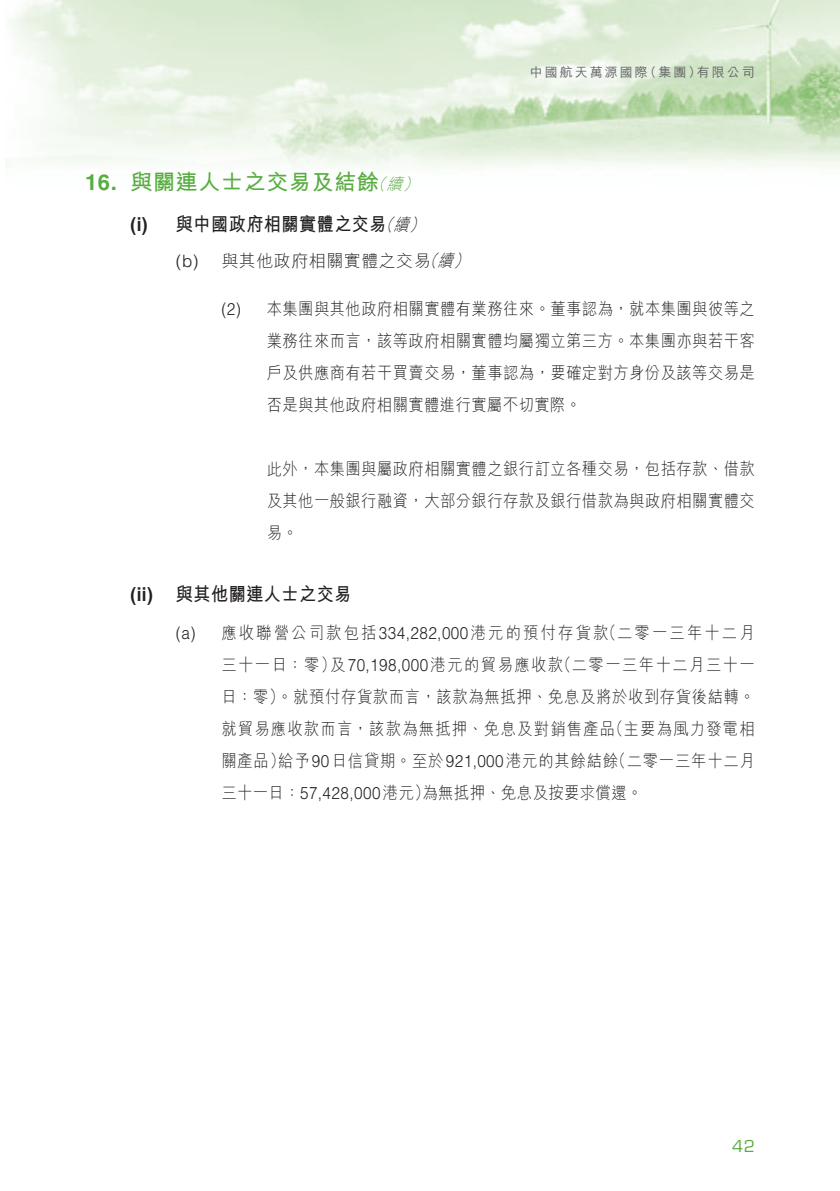
<style>
.page{position:relative;width:840px;height:1191px;background:#fff}
.page>*{position:absolute;margin:0;border:0;box-sizing:border-box;transform-origin:0 0}
._3__標題{font:700 22px "M Hei HK";letter-spacing:.03em;color:#58ad40}
._3__標題-2{font:700 22px "Helvetica LT Std";color:#58ad40}
._4__副標題{font:700 19px "M Hei HK";letter-spacing:.03em;color:#231f20;scale:.9 1}
._4__副標題-2{font:700 19px "Helvetica LT Std";color:#231f20;scale:.9 1}
._1__內文{font:300 17px/32px "M Hei HK";letter-spacing:.03em;color:#231f20;text-align:justify;scale:.9 1}
._1__內文-2{font:300 17px/32px "M Hei HK";letter-spacing:.08em;color:#231f20;scale:.9 1}
._1__內文-3{font:300 17px "M Hei HK";letter-spacing:.095em;color:#231f20;scale:.9 1}
._1__內文-4{font:300 17px "M Hei HK";letter-spacing:.14em;color:#231f20;scale:.9 1}
._1__內文-5{font:300 17px "M Hei HK";letter-spacing:.055em;color:#231f20;scale:.9 1}
._1__內文-6{font:300 17px "Helvetica LT Std";letter-spacing:.03em;color:#231f20;scale:.9 1}
._5__副副標題{font:300 17px "M Hei HK";letter-spacing:.03em;color:#231f20}
._4__副標題-3{font:italic 300 17px "M Hei HK";color:#231f20;scale:.9 1}
._5__副副標題-2{font:300 17px "Helvetica LT Std";color:#231f20}
._5__副副標題-3{font:italic 300 17px "M Hei HK";color:#231f20;scale:.9 1}
._3__標題-3{font:italic 300 16px "M Hei HK";color:#58ad40}
.t1{font:16px "Eurostile LT Std";color:#58ad40}
.t2{font:500 13px "M Hei HK";letter-spacing:.155em;color:#636366}
.s1{font-style:italic}
.s2{font-family:"Helvetica LT Std"}
.s3{font-family:"M Hei HK"}
</style>
<div class="page">
<img style="left:6px;top:0;width:833px;height:167px">
<p class="t2" style="left:643px;top:63px;width:59px">（集團）</p>
<p class="t2" style="left:696px;top:63px;width:59px">有限公司</p>
<p class="t2" style="left:529px;top:63px;width:119px">中國航天萬源國際</p>
<p class="_3__標題-2" style="left:85px;top:169px;width:33px">16.</p>
<p class="_3__標題" style="left:130px;top:166px;width:250px">與關連人士之交易及結餘</p>
<p class="_3__標題-3" style="left:386px;top:176px;width:22px">續</p>
<p class="_3__標題-3" style="left:369px;top:176px;width:22px">（</p>
<p class="_3__標題-3" style="left:402px;top:176px;width:22px">(</p>
<p class="_4__副標題-2" style="left:130px;top:213px;width:21px">)i(</p>
<p class="_4__副標題" style="left:176px;top:210px;width:235px">與中國政府相關實體之交易</p>
<p class="_4__副標題-3" style="left:393px;top:216px;width:24px">續</p>
<p class="_4__副標題-3" style="left:377px;top:216px;width:24px">（</p>
<p class="_4__副標題-3" style="left:409px;top:216px;width:24px">(</p>
<p class="_5__副副標題-2" style="left:176px;top:250px;width:24px">b( )</p>
<p class="_5__副副標題" style="left:221px;top:252px;width:237px">與其他政府相關實體之交易<span class="s1">續</span></p>
<p class="_5__副副標題-3" style="left:421px;top:252px;width:24px">（</p>
<p class="_5__副副標題-3" style="left:453px;top:252px;width:24px">(</p>
<p class="_1__內文-6" style="left:221px;top:298px;width:23px">)2(</p>
<p class="_1__內文" style="left:266px;top:292px;width:543px">本集團與其他政府相關實體有業務往來。董事認為，就本集團與彼等之</p>
<p class="_1__內文" style="left:266px;top:324px;width:543px">業務往來而言，該等政府相關實體均屬獨立第三方。本集團亦與若干客戶及供應商有若干買賣交易，董事認為，要確定對方身份及該等交易是否是與其他政府相關實體進行實屬不切實際。</p>
<p class="_4__副標題-2" style="left:130px;top:582px;width:26px">( )i i</p>
<p class="_1__內文" style="left:266px;top:452px;width:543px">此外，本集團與屬政府相關實體之銀行訂立各種交易，包括存款、借款及其他一般銀行融資，大部分銀行存款及銀行借款為與政府相關實體交易。</p>
<p class="_4__副標題" style="left:176px;top:580px;width:196px">與其他關連人士之交易</p>
<p class="_1__內文-6" style="left:176px;top:622px;width:23px">)a(</p>
<p class="_1__內文-4" style="left:221px;top:623px;width:431px">應收聯營公司款包括<span class="s2">334,282,000</span>港元的預付存貨款</p>
<p class="_1__內文-4" style="left:601px;top:623px;width:172px">（二零一三年十二月</p>
<p class="_1__內文-3" style="left:221px;top:655px;width:381px">三十一日：零 及） <span class="s2">70,198,000</span>港元的貿易應收款</p>
<p class="_1__內文" style="left:221px;top:680px;width:594px">日：零）。就預付存貨款而言，該款為無抵押、免息及將於收到存貨後結轉。</p>
<p class="_1__內文-2" style="left:607px;top:712px;width:164px">（主要為風力發電相</p>
<p class="_1__內文-3" style="left:555px;top:655px;width:222px">（二零一三年十二月三十一</p>
<p class="_1__內文-2" style="left:610px;top:712px;width:161px;text-indent:-389px">就貿易應收款而言，該款為無抵押、免息及對銷售產品<br>（二零一三年十二月</p>
<p class="_1__內文-5" style="left:278px;top:751px;width:379px">給予<span class="s2">90</span>日信貸期。至於<span class="s2">921,000</span>港元的其餘結餘</p>
<p class="_1__內文" style="left:221px;top:744px;width:72px">關產品）</p>
<p class="_1__內文-6" style="left:221px;top:782px;width:233px"><span class="s3">三十一日：</span>57,428,000<span class="s3">港元）</span></p>
<p class="_1__內文" style="left:422px;top:776px;width:246px">為無抵押、免息及按要求償還。</p>
<p class="t1" style="left:731px;top:1136px;width:24px">42</p>
</div>
